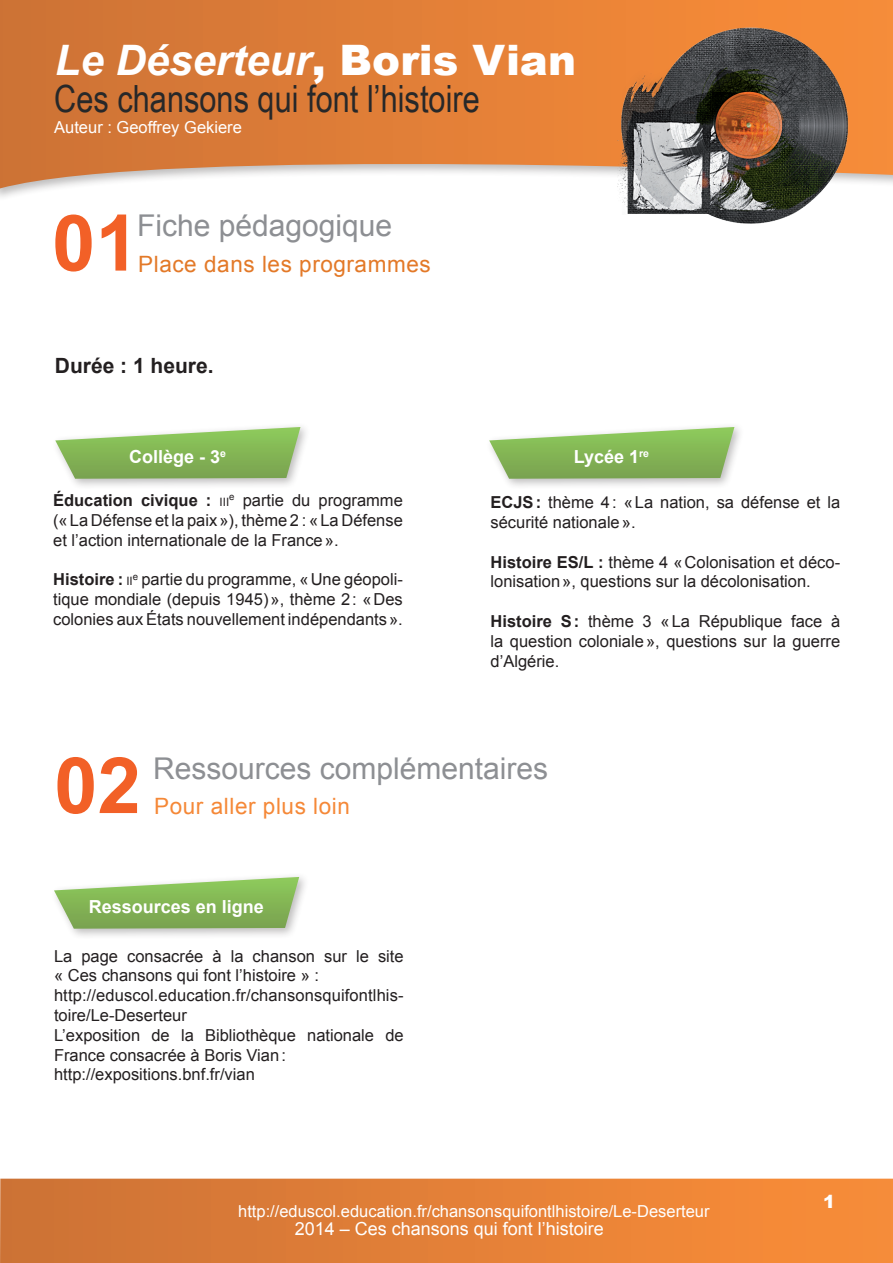
<style>
.page{position:relative;width:893px;height:1263px;background:#fff}
.page>*{position:absolute;margin:0;border:0;box-sizing:border-box;transform-origin:0 0}
.t1{font:700 78px "Arial";color:#f26027}
.t2{font:italic 700 42px "Arial";color:#fff}
.t3{font:37.5px "Arial Narrow";color:#272829}
.t4{font:30px "Arial";color:#8d8f93}
.t5{font:22.5px "Arial";letter-spacing:.025em;color:#e37928}
.t6{font:22.5px "Arial";letter-spacing:.025em;color:#f58837}
.t7{font:700 21px "Arial";color:#231f20}
.t8{font:700 18px "Arial";color:#fff}
.t9{font:18px "Arial";color:#fff}
.t10{font:900 18px "Arial";color:#fff}
.t11{font:16.5px/19.8px "Arial";color:#231f20}
.t12{font:16.5px "Arial";color:#fff}
.s1{font-weight:900;font-style:normal}
.s2{font-weight:700}
.s3{font-size:11.55px}
</style>
<div class="page">
<div style="left:0;top:1179px;width:893px;height:84px;background:linear-gradient(to right,#cc7236,#fa8d38)"></div>
<svg style="left:0;top:0;width:893px;height:188px;background:#e08849"></svg>
<img style="left:615px;top:21px;width:240px;height:203px">
<div style="left:485px;top:422px;width:260px;height:68px;background:#231f20;opacity:.3"></div>
<svg style="left:489px;top:427px;width:245px;height:52px"></svg>
<div style="left:51px;top:422px;width:260px;height:68px;background:#231f20;opacity:.3"></div>
<svg style="left:55px;top:427px;width:245px;height:52px"></svg>
<div style="left:50px;top:872px;width:260px;height:68px;background:#231f20;opacity:.3"></div>
<svg style="left:54px;top:877px;width:245px;height:52px"></svg>
<h2 class="t2" style="left:55px;top:33px;width:523px">Le Déserteur<span class="s1">, Boris Vian</span></h2>
<h3 class="t3" style="left:54px;top:71px;width:427px">Ces chansons qui font l’histoire</h3>
<p class="t12" style="left:54px;top:117px;width:189px">Auteur : Geoffrey Gekiere</p>
<h1 class="t1" style="left:52px;top:192px;width:88px">01</h1>
<h3 class="t4" style="left:137px;top:206px;width:257px">Fiche pédagogique</h3>
<h3 class="t5" style="left:138px;top:249px;width:294px">Place dans les programmes</h3>
<p class="t7" style="left:55px;top:351px;width:160px">Durée : 1 heure.</p>
<p class="t8" style="left:129px;top:445px;width:98px">Collège - 3<sup>e</sup></p>
<p class="t11" style="left:53px;top:490px;width:351px;text-align:justify"><span class="s2">Éducation civique :</span> <span class="s3">iii</span><sup>e</sup> partie du programme («La Défense et la paix»), thème 2 : «La Défense et l’action internationale de la France».</p>
<p class="t11" style="left:53px;top:570px;width:351px;text-align:justify"><span class="s2">Histoire :</span> <span class="s3">ii</span><sup>e</sup> partie du programme, «Une géopoli&shy;tique mondiale (depuis 1945)», thème 2: «Des colonies aux États nouvellement indépendants».</p>
<p class="t8" style="left:574px;top:445px;width:77px">Lycée 1<sup>re</sup></p>
<p class="t11" style="left:490px;top:493px;width:351px"><span class="s2">ECJS:</span> thème 4: «La nation, sa défense et la sécurité nationale».</p>
<p class="t11" style="left:490px;top:552px;width:351px"><span class="s2">Histoire ES/L :</span> thème 4 «Colonisation et déco&shy;lonisation», questions sur la décolonisation.</p>
<p class="t11" style="left:490px;top:612px;width:351px;text-align:justify"><span class="s2">Histoire S:</span> thème 3 «La République face à la question coloniale», questions sur la guerre d’Algérie.</p>
<h1 class="t1" style="left:54px;top:734px;width:88px">02</h1>
<h3 class="t4" style="left:153px;top:748px;width:397px">Ressources complémentaires</h3>
<h3 class="t6" style="left:154px;top:792px;width:197px">Pour aller plus loin</h3>
<p class="t8" style="left:89px;top:895px;width:177px">Ressources en ligne</p>
<p class="t11" style="left:54px;top:946px;width:351px">La page consacrée à la chanson sur le site « Ces chansons qui font l’histoire » : http://eduscol.education.fr/chansonsquifontlhis&shy;toire/Le-Deserteur<br>L’exposition de la Bibliothèque nationale de France consacrée à Boris Vian: http://expositions.bnf.fr/vian</p>
<p class="t12" style="left:238px;top:1200px;width:473px">http://eduscol.education.fr/chansonsquifontlhistoire/Le-Deserteur</p>
<p class="t9" style="left:295px;top:1217px;width:311px">2014 – Ces chansons qui font l’histoire</p>
<p class="t10" style="left:823px;top:1189px;width:14px">1</p>
</div>
